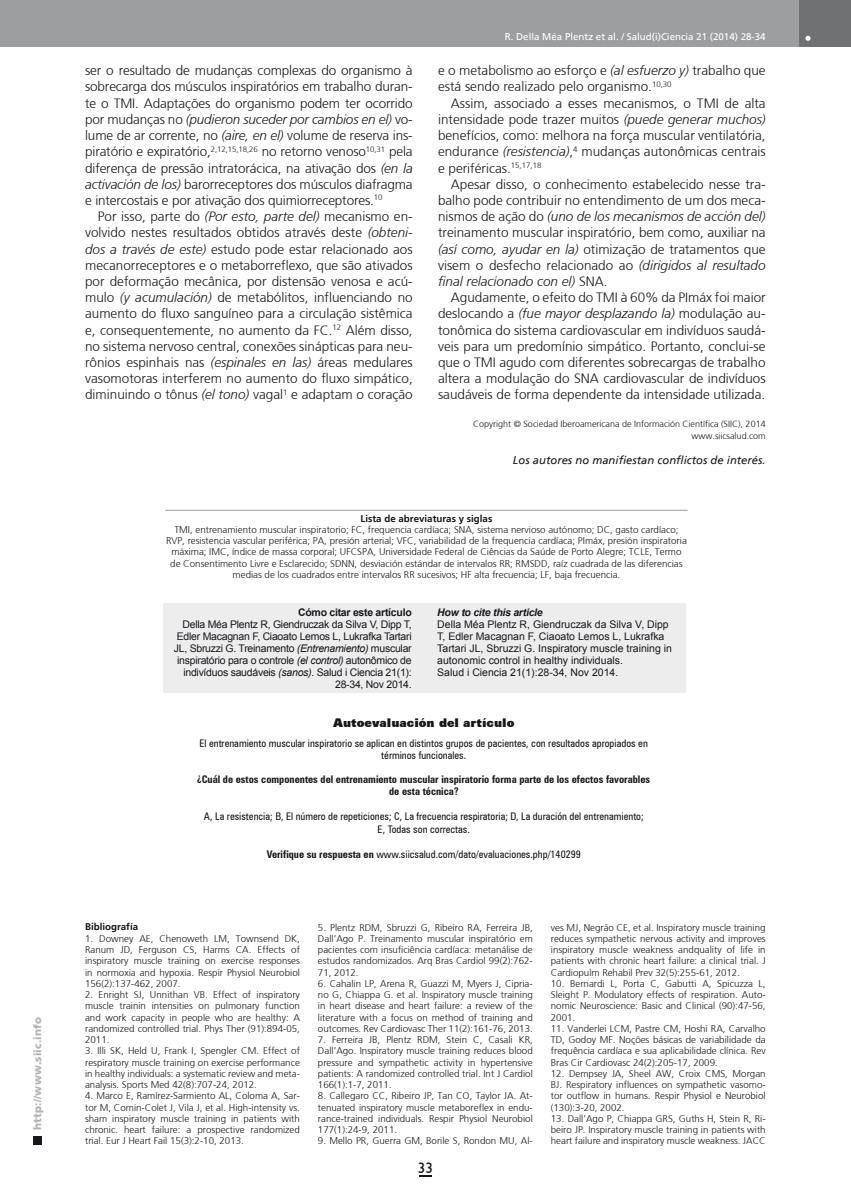
<style>
.page{position:relative;width:851px;height:1191px;background:#fff}
.page>*{position:absolute;margin:0;border:0;box-sizing:border-box;transform-origin:0 0}
.t1{font:15px "Humanist 521 BT";color:#1a171c}
.t2{font:300 13.5px/16.2px "Frutiger";color:#1a171c;text-align:justify}
.t3{font:900 12px "Zurich BT";color:#1a171c}
.t4{font:italic 11.25px "Frutiger";color:#1a171c}
.t5{font:condensed 10.5px/12px "Zurich BT";color:#1a171c;text-align:center}
.t6{font:10.5px/12px "Arial";letter-spacing:-.025em;color:#1a171c;text-align:right}
.t7{font:10.5px/12px "Arial";color:#1a171c}
.t8{font:700 condensed 10.5px/12px "Zurich BT";color:#1a171c;text-align:center}
.t9{font:700 10.5px "Arial";letter-spacing:-.025em;color:#1a171c}
.t10{font:900 10.5px "Frutiger";letter-spacing:.015em;color:#b1b3b4}
.t11{font:italic 700 10.5px "Arial";letter-spacing:-.025em;color:#1a171c}
.t12{font:300 9.75px/11.2px "Frutiger";color:#1a171c;text-align:justify}
.t13{font:9.75px "Frutiger";color:#fff}
.t14{font:700 9.75px "Frutiger";color:#1a171c}
.t15{font:300 9px/11.7px "Frutiger";color:#1a171c;text-align:right}
.s1{font-style:italic}
.s2{font-weight:700}
</style>
<div class="page">
<div style="left:33px;top:1135px;width:9px;height:9px;background:#1a171c"></div>
<div style="left:1px;top:0;width:812px;height:47px;background:#9d9ea0"></div>
<div style="left:799px;top:0;width:51px;height:47px;background:#707173"></div>
<svg style="left:805px;top:36px;width:5px;height:5px"></svg>
<svg style="left:419px;top:1175px;width:12px;height:1px"></svg>
<div style="left:163px;top:603px;width:522px;height:90px;background:#ededee"></div>
<hr style="left:165px;top:510px;width:522px;height:1px;background:#9d9ea0">
<p class="t10" style="left:31px;top:1129px;width:114px;rotate:-90deg">http://www.siic.info</p>
<p class="t2" style="left:85px;top:62px;width:329px">ser o resultado de mudanças complexas do organismo à sobrecarga dos músculos inspiratórios em trabalho duran&shy;te o TMI. Adaptações do organismo podem ter ocorrido por mudanças no <span class="s1">(pudieron suceder por cambios en el)</span> vo&shy;lume de ar corrente, no <span class="s1">(aire, en el)</span> volume de reserva ins&shy;piratório e expiratório,<sup>2,12,15,18,26</sup> no retorno venoso<sup>10,31</sup> pela diferença de pressão intratorácica, na ativação dos <span class="s1">(en la activación de los)</span> barorreceptores dos músculos diafragma e intercostais e por ativação dos quimiorreceptores.<sup>10</sup></p>
<p class="t2" style="left:85px;top:208px;width:329px;text-indent:13px">Por isso, parte do <span class="s1">(Por esto, parte del)</span> mecanismo en&shy;volvido nestes resultados obtidos através deste <span class="s1">(obteni&shy;dos a través de este)</span> estudo pode estar relacionado aos mecanorreceptores e o metaborreflexo, que são ativados por deformação mecânica, por distensão venosa e acú&shy;mulo <span class="s1">(y acumulación)</span> de metabólitos, influenciando no aumento do fluxo sanguíneo para a circulação sistêmica e, consequentemente, no aumento da FC.<sup>12</sup> Além disso, no sistema nervoso central, conexões sinápticas para neu&shy;rônios espinhais nas <span class="s1">(espinales en las)</span> áreas medulares vasomotoras interferem no aumento do fluxo simpático, diminuindo o tônus <span class="s1">(el tono)</span> vagal<sup>1</sup> e adaptam o coração</p>
<p class="t13" style="left:504px;top:31px;width:262px">R. Della Méa Plentz et al. / Salud(i)Ciencia 21 (2014) 28-34</p>
<h2 class="t2" style="left:438px;top:62px;width:329px">e o metabolismo ao esforço e <span class="s1">(al esfuerzo y)</span> trabalho que está sendo realizado pelo organismo.<sup>10,30</sup></h2>
<p class="t2" style="left:438px;top:95px;width:329px;text-indent:13px">Assim, associado a esses mecanismos, o TMI de alta intensidade pode trazer muitos <span class="s1">(puede generar muchos) </span>benefícios, como: melhora na força muscular ventilatória, endurance <span class="s1">(resistencia)</span>,<sup>4</sup> mudanças autonômicas centrais e periféricas.<sup>15,17,18</sup></p>
<p class="t2" style="left:438px;top:176px;width:329px;text-indent:13px">Apesar disso, o conhecimento estabelecido nesse tra&shy;balho pode contribuir no entendimento de um dos meca&shy;nismos de ação do <span class="s1">(uno de los mecanismos de acción del) </span>treinamento muscular inspiratório, bem como, auxiliar na <span class="s1">(así como, ayudar en la)</span> otimização de tratamentos que visem o desfecho relacionado ao <span class="s1">(dirigidos al resultado final relacionado con el)</span> SNA.</p>
<p class="t2" style="left:438px;top:289px;width:329px;text-indent:13px">Agudamente, o efeito do TMI à 60% da PImáx foi maior deslocando a <span class="s1">(fue mayor desplazando la)</span> modulação au&shy;tonômica do sistema cardiovascular em indivíduos saudá&shy;veis para um predomínio simpático. Portanto, conclui-se que o TMI agudo com diferentes sobrecargas de trabalho altera a modulação do SNA cardiovascular de indivíduos saudáveis de forma dependente da intensidade utilizada.</p>
<p class="t15" style="left:473px;top:418px;width:294px">Copyright © Sociedad Iberoamericana de Información Científica (SIIC), 2014 www.siicsalud.com</p>
<p class="t4" style="left:513px;top:454px;width:254px">Los autores no manifiestan conflictos de interés.</p>
<p class="t14" style="left:360px;top:512px;width:133px">Lista de abreviaturas y siglas</p>
<p class="t12" style="left:166px;top:524px;width:522px;text-align:center">TMI, entrenamiento muscular inspiratorio; FC, frequencia cardíaca; SNA, sistema nervioso autónomo; DC, gasto cardíaco; RVP, resistencia vascular periférica; PA, presión arterial; VFC, variabilidad de la frequencia cardíaca; PImáx, presión inspiratoria máxima; IMC, índice de massa corporal; UFCSPA, Universidade Federal de Ciências da Saúde de Porto Alegre; TCLE, Termo de Consentimento Livre e Esclarecido; SDNN, desviación estándar de intervalos RR; RMSDD, raíz cuadrada de las diferencias medias de los cuadrados entre intervalos RR sucesivos; HF alta frecuencia; LF, baja frecuencia.</p>
<p class="t9" style="left:298px;top:605px;width:115px">Cómo citar este artículo</p>
<p class="t6" style="left:174px;top:618px;width:239px">Della Méa Plentz R, Giendruczak da Silva V, Dipp T, Edler Macagnan F, Ciaoato Lemos L, Lukrafka Tartari JL, Sbruzzi G. Treinamento <span class="s1">(Entrenamiento)</span> muscular inspiratório para o controle <span class="s1">(el control)</span> autonômico de indivíduos saudáveis <span class="s1">(sanos)</span>. Salud i Ciencia 21(1):<br>28-34, Nov 2014.</p>
<p class="t11" style="left:437px;top:605px;width:107px">How to cite this article</p>
<p class="t7" style="left:437px;top:618px;width:236px">Della Méa Plentz R, Giendruczak da Silva V, Dipp T, Edler Macagnan F, Ciaoato Lemos L, Lukrafka Tartari JL, Sbruzzi G. Inspiratory muscle training in autonomic control in healthy individuals.<br>Salud i Ciencia 21(1):28-34, Nov 2014.</p>
<p class="t3" style="left:333px;top:715px;width:183px">Autoevaluación del artículo</p>
<p class="t5" style="left:199px;top:737px;width:449px">El entrenamiento muscular inspiratorio se aplican en distintos grupos de pacientes, con resultados apropiados en términos funcionales.</p>
<p class="t8" style="left:197px;top:773px;width:454px">¿Cuál de estos componentes del entrenamiento muscular inspiratorio forma parte de los efectos favorables de esta técnica?</p>
<p class="t5" style="left:204px;top:810px;width:441px;line-height:12.6px">A, La resistencia; B, El número de repeticiones; C, La frecuencia respiratoria; D, La duración del entrenamiento;<br>E, Todas son correctas.</p>
<p class="t5" style="left:267px;top:848px;width:315px"><span class="s2">Verifique su respuesta en</span> www.siicsalud.com/dato/evaluaciones.php/140299</p>
<p class="t14" style="left:85px;top:921px;width:55px">Bibliografía</p>
<p class="t12" style="left:85px;top:932px;width:216px">1. Downey AE, Chenoweth LM, Townsend DK, Ranum JD, Ferguson CS, Harms CA. Effects of inspiratory muscle training on exercise responses in normoxia and hypoxia. Respir Physiol Neurobiol 156(2):137-462, 2007.</p>
<p class="t12" style="left:85px;top:989px;width:216px">2. Enright SJ, Unnithan VB. Effect of inspiratory muscle trainin intensities on pulmonary function and work capacity in people who are healthy: A randomized controlled trial. Phys Ther (91):894-05, 2011.</p>
<p class="t12" style="left:85px;top:1045px;width:216px">3. Illi SK, Held U, Frank I, Spengler CM. Effect of respiratory muscle training on exercise performance in healthy individuals: a systematic review and meta&shy;analysis. Sports Med 42(8):707-24, 2012.</p>
<p class="t12" style="left:85px;top:1090px;width:216px">4. Marco E, Ramírez-Sarmiento AL, Coloma A, Sar&shy;tor M, Comin-Colet J, Vila J, et al. High-intensity vs. sham inspiratory muscle training in patients with chronic. heart failure: a prospective randomized trial. Eur J Heart Fail 15(3):2-10, 2013.</p>
<p class="t12" style="left:318px;top:921px;width:216px">5. Plentz RDM, Sbruzzi G, Ribeiro RA, Ferreira JB, Dall’Ago P. Treinamento muscular inspiratório em pacientes com insuficiência cardíaca: metanálise de estudos randomizados. Arq Bras Cardiol 99(2):762- 71, 2012.</p>
<p class="t12" style="left:318px;top:977px;width:216px">6. Cahalin LP, Arena R, Guazzi M, Myers J, Cipria&shy;no G, Chiappa G. et al. Inspiratory muscle training in heart disease and heart failure: a review of the literature with a focus on method of training and outcomes. Rev Cardiovasc Ther 11(2):161-76, 2013.</p>
<p class="t12" style="left:318px;top:1034px;width:216px">7. Ferreira JB, Plentz RDM, Stein C, Casali KR, Dall’Ago. Inspiratory muscle training reduces blood pressure and sympathetic activity in hypertensive patients: A randomized controlled trial. Int J Cardiol 166(1):1-7, 2011.</p>
<p class="t12" style="left:318px;top:1090px;width:216px">8. Callegaro CC, Ribeiro JP, Tan CO, Taylor JA. At&shy;tenuated inspiratory muscle metaboreflex in endu&shy;rance-trained individuals. Respir Physiol Neurobiol 177(1):24-9, 2011.</p>
<p class="t12" style="left:318px;top:1135px;width:216px">9. Mello PR, Guerra GM, Borile S, Rondon MU, Al-</p>
<h1 class="t1" style="left:418px;top:1158px;width:17px">33</h1>
<p class="t12" style="left:550px;top:921px;width:216px">ves MJ, Negrão CE, et al. Inspiratory muscle training reduces sympathetic nervous activity and improves inspiratory muscle weakness andquality of life in patients with chronic heart failure: a clinical trial. J Cardiopulm Rehabil Prev 32(5):255-61, 2012.</p>
<p class="t12" style="left:550px;top:977px;width:216px">10. Bernardi L, Porta C, Gabutti A, Spicuzza L, Sleight P. Modulatory effects of respiration. Auto&shy;nomic Neuroscience: Basic and Clinical (90):47-56, 2001.</p>
<p class="t12" style="left:550px;top:1022px;width:216px">11. Vanderlei LCM, Pastre CM, Hoshi RA, Carvalho TD, Godoy MF. Noções básicas de variabilidade da frequência cardíaca e sua aplicabilidade clínica. Rev Bras Cir Cardiovasc 24(2):205-17, 2009.</p>
<p class="t12" style="left:550px;top:1067px;width:216px">12. Dempsey JA, Sheel AW, Croix CMS, Morgan BJ. Respiratory influences on sympathetic vasomo&shy;tor outflow in humans. Respir Physiol e Neurobiol (130):3-20, 2002.</p>
<p class="t12" style="left:550px;top:1112px;width:216px">13. Dall’Ago P, Chiappa GRS, Guths H, Stein R, Ri&shy;beiro JP. Inspiratory muscle training in patients with heart failure and inspiratory muscle weakness. JACC</p>
</div>
